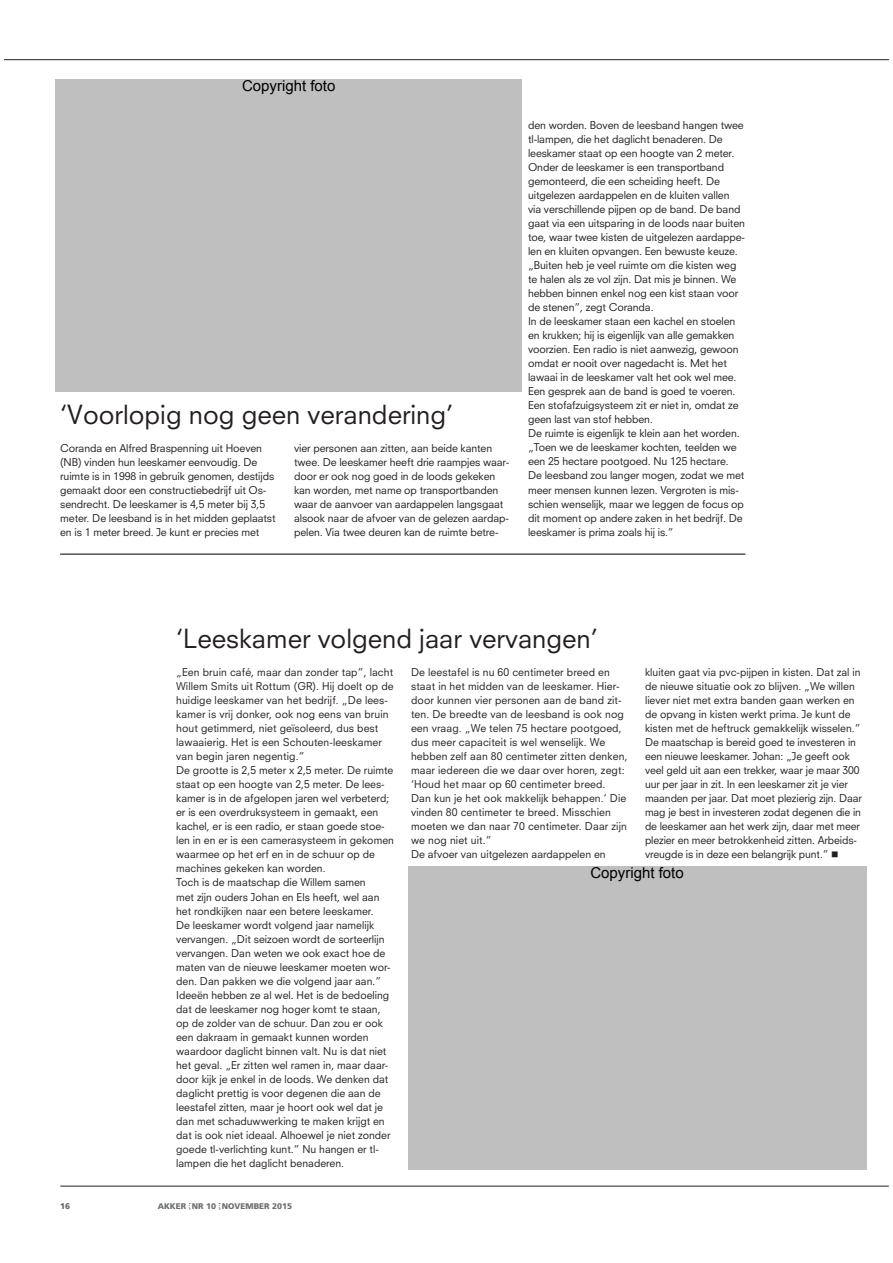
<style>
.page{position:relative;width:893px;height:1263px;background:#fff}
.page>*{position:absolute;margin:0;border:0;box-sizing:border-box;transform-origin:0 0}
.t1{font:25.65px "Neuzeit SLT Std";color:#231f20}
.t2{font:15px "Arial";color:#000}
.t3{font:10.5px/14.1px "Neuzeit SLT Std";letter-spacing:-.01em;color:#231f20}
.t4{font:10.5px/14.1px "Neuzeit SLT Std";letter-spacing:.01em;color:#231f20}
.t5{font:900 8.25px "Frutiger LT Std";color:#6d6e70}
.t6{font:900 8.25px "Frutiger LT Std";color:#636466}
</style>
<div class="page">
<hr style="left:4px;top:59px;width:885px;height:1px;background:#231f20">
<hr style="left:60px;top:1186px;width:829px;height:1px;background:#231f20">
<hr style="left:60px;top:554px;width:685px;height:1px;background:#231f20">
<div style="left:56px;top:79px;width:466px;height:313px;background:#bfbfbf"></div>
<div style="left:408px;top:866px;width:458px;height:304px;background:#bfbfbf"></div>
<h2 class="t2" style="left:242px;top:76px;width:95px">Copyright foto</h2>
<h1 class="t1" style="left:60px;top:404px;width:395px">‘Voorlopig nog geen verandering’</h1>
<p class="t3" style="left:60px;top:441px;width:217px">Coranda en Alfred Braspenning uit Hoeven (NB) vinden hun leeskamer eenvoudig. De ruimte is in 1998 in gebruik genomen, destijds gemaakt door een constructiebedrijf uit Os&shy;sendrecht. De leeskamer is 4,5 meter bij 3,5 meter. De leesband is in het midden geplaatst en is 1 meter breed. Je kunt er precies met</p>
<p class="t3" style="left:294px;top:441px;width:217px">vier personen aan zitten, aan beide kanten twee. De leeskamer heeft drie raampjes waar&shy;door er ook nog goed in de loods gekeken kan worden, met name op transportbanden waar de aanvoer van aardappelen langsgaat alsook naar de afvoer van de gelezen aardap&shy;pelen. Via twee deuren kan de ruimte betre-</p>
<p class="t3" style="left:528px;top:119px;width:219px">den worden. Boven de leesband hangen twee tl-lampen, die het daglicht benaderen. De leeskamer staat op een hoogte van 2 meter.<br>Onder de leeskamer is een transportband gemonteerd, die een scheiding heeft. De uitgelezen aardappelen en de kluiten vallen via verschillende pijpen op de band. De band gaat via een uitsparing in de loods naar buiten toe, waar twee kisten de uitgelezen aardappe&shy;len en kluiten opvangen. Een bewuste keuze. „Buiten heb je veel ruimte om die kisten weg te halen als ze vol zijn. Dat mis je binnen. We hebben binnen enkel nog een kist staan voor de stenen”, zegt Coranda.<br>In de leeskamer staan een kachel en stoelen en krukken; hij is eigenlijk van alle gemakken voorzien. Een radio is niet aanwezig, gewoon omdat er nooit over nagedacht is. Met het lawaai in de leeskamer valt het ook wel mee.<br>Een gesprek aan de band is goed te voeren.<br>Een stofafzuigsysteem zit er niet in, omdat ze geen last van stof hebben.<br>De ruimte is eigenlijk te klein aan het worden. „Toen we de leeskamer kochten, teelden we een 25 hectare pootgoed. Nu 125 hectare.<br>De leesband zou langer mogen, zodat we met meer mensen kunnen lezen. Vergroten is mis&shy;schien wenselijk, maar we leggen de focus op dit moment op andere zaken in het bedrijf. De leeskamer is prima zoals hij is.”</p>
<h1 class="t1" style="left:176px;top:628px;width:423px">‘Leeskamer volgend jaar vervangen’</h1>
<p class="t3" style="left:176px;top:666px;width:219px">„Een bruin café, maar dan zonder tap”, lacht Willem Smits uit Rottum (GR). Hij doelt op de huidige leeskamer van het bedrijf. „De lees&shy;kamer is vrij donker, ook nog eens van bruin hout getimmerd, niet geïsoleerd, dus best lawaaierig. Het is een Schouten-leeskamer van begin jaren negentig.”<br>De grootte is 2,5 meter x 2,5 meter. De ruimte staat op een hoogte van 2,5 meter. De lees&shy;kamer is in de afgelopen jaren wel verbeterd; er is een overdruksysteem in gemaakt, een kachel, er is een radio, er staan goede stoe&shy;len in en er is een camerasysteem in gekomen waarmee op het erf en in de schuur op de machines gekeken kan worden.<br>Toch is de maatschap die Willem samen<br>met zijn ouders Johan en Els heeft, wel aan het rondkijken naar een betere leeskamer.<br>De leeskamer wordt volgend jaar namelijk vervangen. „Dit seizoen wordt de sorteerlijn vervangen. Dan weten we ook exact hoe de maten van de nieuwe leeskamer moeten wor&shy;den. Dan pakken we die volgend jaar aan.” Ideeën hebben ze al wel. Het is de bedoeling dat de leeskamer nog hoger komt te staan, op de zolder van de schuur. Dan zou er ook een dakraam in gemaakt kunnen worden waardoor daglicht binnen valt. Nu is dat niet het geval. „Er zitten wel ramen in, maar daar&shy;door kijk je enkel in de loods. We denken dat daglicht prettig is voor degenen die aan de leestafel zitten, maar je hoort ook wel dat je dan met schaduwwerking te maken krijgt en dat is ook niet ideaal. Alhoewel je niet zonder goede tl-verlichting kunt.” Nu hangen er tl&shy;lampen die het daglicht benaderen.</p>
<p class="t4" style="left:411px;top:666px;width:218px">De leestafel is nu 60 centimeter breed en staat in het midden van de leeskamer. Hier&shy;door kunnen vier personen aan de band zit&shy;ten. De breedte van de leesband is ook nog een vraag. „We telen 75 hectare pootgoed, dus meer capaciteit is wel wenselijk. We hebben zelf aan 80 centimeter zitten denken, maar iedereen die we daar over horen, zegt: ‘Houd het maar op 60 centimeter breed.<br>Dan kun je het ook makkelijk behappen.’ Die vinden 80 centimeter te breed. Misschien moeten we dan naar 70 centimeter. Daar zijn we nog niet uit.”<br>De afvoer van uitgelezen aardappelen en</p>
<p class="t3" style="left:645px;top:666px;width:219px">kluiten gaat via pvc-pijpen in kisten. Dat zal in de nieuwe situatie ook zo blijven. „We willen liever niet met extra banden gaan werken en de opvang in kisten werkt prima. Je kunt de kisten met de heftruck gemakkelijk wisselen.” De maatschap is bereid goed te investeren in een nieuwe leeskamer. Johan: „Je geeft ook veel geld uit aan een trekker, waar je maar 300 uur per jaar in zit. In een leeskamer zit je vier maanden per jaar. Dat moet plezierig zijn. Daar mag je best in investeren zodat degenen die in de leeskamer aan het werk zijn, daar met meer plezier en meer betrokkenheid zitten. Arbeids&shy;vreugde is in deze een belangrijk punt.”</p>
<h2 class="t2" style="left:590px;top:863px;width:95px">Copyright foto</h2>
<p class="t6" style="left:60px;top:1203px;width:12px">16</p>
<p class="t5" style="left:158px;top:1203px;width:136px">AKKER NR 10 NOVEMBER 2015</p>
</div>
